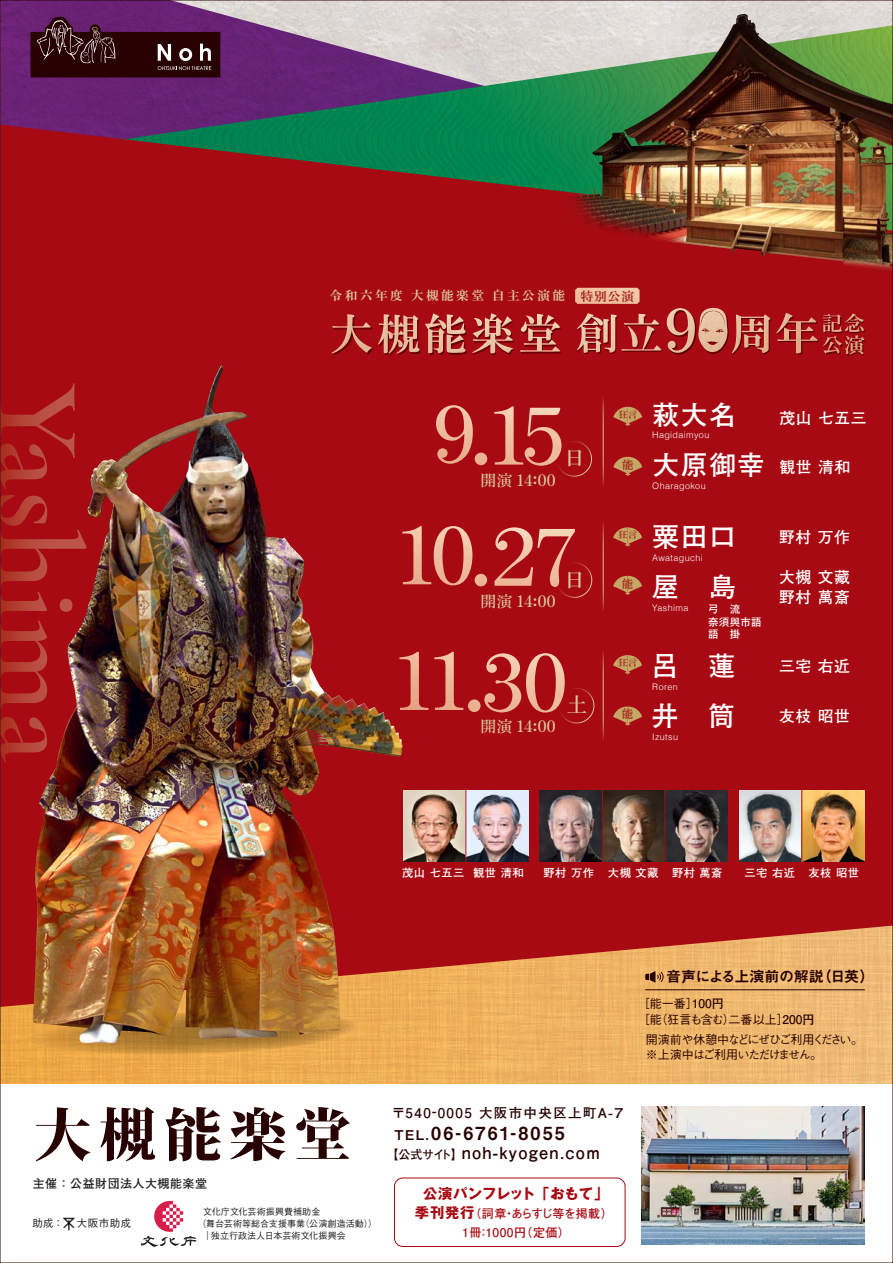
<style>
.page{position:relative;width:893px;height:1263px;background:#fff}
.page>*{position:absolute;margin:0;border:0;box-sizing:border-box;transform-origin:0 0}
.t1{font:800 57px "Koz Min Pr 6 N";letter-spacing:.14em;color:#280202}
.t2{font:43.5px "Ro H Mincho Std XB";letter-spacing:.08em;color:#620003}
.t3{font:700 27px/50.1px "Futo Go B101 Pr 5";letter-spacing:.05em;color:#fff}
.t4{font:20.55px "Ro H Mincho Std XB";color:#620003}
.t5{font:700 20.25px "Ro H Mincho Std";color:#dbc79f}
.t6{font:18px "Midashi Go Pr 6 N MB31";letter-spacing:.12em;color:#280202}
.t7{font:700 16.5px "Futo Go B101 Pr 6 N";letter-spacing:.075em;color:#280202}
.t8{font:700 15.75px/20.1px "Futo Go B101 Pr 5";letter-spacing:.04em;color:#fff}
.t9{font:700 15.6px "Ro H Mincho Std";letter-spacing:.03em;color:#dbc79f}
.t10{font:15px "Midashi Go Pr 6 N MB31";letter-spacing:-.03em;color:#280202}
.t11{font:700 14.25px "Gothic MB101 Pr 6 N";letter-spacing:.005em;color:#a70a12}
.t12{font:700 13.5px "Futo Go B101 Pr 6 N";letter-spacing:.1em;color:#280202}
.t13{font:12.6px "Ro H Mincho Std XB";letter-spacing:.2em;color:#dbc79f}
.t14{font:500 12px/15.8px "Gothic BBB Pr 6 N";letter-spacing:-.075em;color:#280202}
.t15{font:700 12px/18.8px "Futo Go B101 Pr 6 N";letter-spacing:.04em;color:#a70a12;text-align:center}
.t16{font:500 12px/15.8px "Gothic BBB Pr 6 N";color:#280202}
.t17{font:700 12px "Futo Go B101 Pr 6 N";letter-spacing:.04em;color:#231f20}
.t18{font:700 12px "Futo Go B101 Pr 6 N";letter-spacing:-.07em;color:#280202}
.t19{font:11.4px "Ro H Mincho Std XB";color:#a6271a}
.t20{font:700 11.25px "Futo Go B101 Pr 5";letter-spacing:.04em;color:#fff}
.t21{font:700 10.5px/12.5px "Futo Go B101 Pr 5";letter-spacing:.02em;color:#fff}
.t22{font:500 10.5px "Gothic BBB Pr 6 N";letter-spacing:.05em;color:#231f20}
.t23{font:9.45px "Ro H Mincho Std XB";color:#a6271a}
.t24{font:500 9px "Gothic BBB Pr 6 N";letter-spacing:.01em;color:#231f20}
.t25{font:300 9px "Helvetica";letter-spacing:.04em;color:#fff}
.s1{color:#a6271a}
.s2{font-family:"Ro H Mincho Std";font-weight:700;font-size:58.5px}
.s3{font-size:20.55px}
.s4{font-family:"Futo Go B101 Pr 5";font-weight:700}
.s5{font-size:13.5px}
.s6{font-family:"Gothic MB101 Pr 6 N";font-size:14.25px}
</style>
<div class="page">
<img style="left:2px;top:2px;width:889px;height:1082px">
<svg style="left:30px;top:17px;width:190px;height:61px;background:#461c2e"></svg>
<img style="left:641px;top:1106px;width:223px;height:138px">
<div style="left:394px;top:1177px;width:231px;height:70px;border:1px solid #a70a12;border-radius:9px"></div>
<svg style="left:63px;top:1217px;width:12px;height:13px"></svg>
<svg style="left:141px;top:1201px;width:56px;height:46px"></svg>
<h3 class="t13" style="left:330px;top:288px;width:306px">令和六年度 大槻能楽堂 自主公演能 <span class="s1">特別公演</span></h3>
<h2 class="t2" style="left:331px;top:308px;width:536px">大槻能楽堂創立<span class="s2">9</span> 周年<span class="s3">公演</span></h2>
<h3 class="t4" style="left:823px;top:312px;width:44px">記念</h3>
<h3 class="t9" style="left:481px;top:470px;width:77px">開演 14:00</h3>
<h3 class="t5" style="left:564px;top:445px;width:22px">日</h3>
<h3 class="t9" style="left:481px;top:591px;width:77px">開演 14:00</h3>
<h3 class="t5" style="left:565px;top:566px;width:22px">日</h3>
<h3 class="t9" style="left:481px;top:717px;width:77px">開演 14:00</h3>
<h3 class="t5" style="left:567px;top:692px;width:22px">土</h3>
<p class="t23" style="left:618px;top:408px;width:21px">狂言</p>
<p class="t19" style="left:622px;top:457px;width:12px">能</p>
<h3 class="t3" style="left:652px;top:388px;width:114px">萩大名大原御幸</h3>
<h3 class="t8" style="left:779px;top:407px;width:89px">茂山 七五三</h3>
<p class="t25" style="left:652px;top:427px;width:59px">Hagidaimyou</p>
<h3 class="t8" style="left:779px;top:456px;width:72px">観世 清和</h3>
<p class="t25" style="left:652px;top:478px;width:55px">Oharagokou</p>
<p class="t23" style="left:618px;top:529px;width:21px">狂言</p>
<p class="t19" style="left:622px;top:576px;width:12px">能</p>
<h3 class="t3" style="left:652px;top:510px;width:85px">粟田口屋　島</h3>
<p class="t21" style="left:708px;top:602px;width:55px">弓　流<br>奈須與市語語　掛</p>
<p class="t25" style="left:652px;top:550px;width:52px">Awataguchi</p>
<p class="t25" style="left:652px;top:600px;width:38px">Yashima</p>
<h3 class="t8" style="left:779px;top:526px;width:72px">野村 万作</h3>
<h3 class="t8" style="left:779px;top:566px;width:72px">大槻 文藏野村 萬斎</h3>
<p class="t23" style="left:618px;top:657px;width:21px">狂言</p>
<p class="t19" style="left:622px;top:707px;width:12px">能</p>
<h3 class="t3" style="left:652px;top:639px;width:85px">呂　蓮井　筒</h3>
<h3 class="t8" style="left:779px;top:655px;width:72px">三宅 右近</h3>
<p class="t25" style="left:652px;top:679px;width:27px">Roren</p>
<h3 class="t8" style="left:779px;top:705px;width:72px">友枝 昭世</h3>
<p class="t25" style="left:652px;top:729px;width:27px">Izutsu</p>
<p class="t20" style="left:402px;top:864px;width:123px">茂山 七五三 観世 清和</p>
<p class="t20" style="left:543px;top:864px;width:181px">野村 万作 大槻 文藏 野村 萬斎</p>
<p class="t20" style="left:744px;top:864px;width:116px">三宅 右近 友枝 昭世</p>
<h3 class="t10" style="left:666px;top:965px;width:210px">音声による上演前の解説（日英）</h3>
<h3 class="t16" style="left:638px;top:995px;width:178px">［能一番］<span class="s4">100円<br></span>［能（狂言も含む）二番以上］<span class="s4">200円</span></h3>
<h1 class="t1" style="left:34px;top:1103px;width:318px">大槻能楽堂</h1>
<h3 class="t12" style="left:392px;top:1102px;width:235px">〒540-0005 大阪市中央区上町A-７</h3>
<h3 class="t6" style="left:394px;top:1119px;width:172px"><span class="s5">TEL.</span>06-6761-8055</h3>
<h3 class="t18" style="left:386px;top:1145px;width:78px">【公式サイト】</h3>
<h3 class="t7" style="left:462px;top:1139px;width:140px">noh-kyogen.com</h3>
<h3 class="t17" style="left:33px;top:1174px;width:176px">主催 ： 公益財団法人大槻能楽堂</h3>
<p class="t22" style="left:33px;top:1215px;width:33px">助成 ：</p>
<p class="t22" style="left:77px;top:1215px;width:56px">大阪市助成</p>
<p class="t24" style="left:203px;top:1205px;width:119px">文化庁文化芸術振興費補助金</p>
<p class="t24" style="left:197px;top:1217px;width:181px">（舞台芸術等総合支援事業（公演創造活動））</p>
<p class="t24" style="left:203px;top:1229px;width:144px">｜独立行政法人日本芸術文化振興会</p>
<h3 class="t11" style="left:423px;top:1181px;width:187px">公演パンフレット 「おもて」</h3>
<h3 class="t15" style="left:415px;top:1204px;width:200px"><span class="s6">季刊発行</span>（詞章・あらすじ等を掲載）<br>1冊：1000円（定価）</h3>
<h3 class="t14" style="left:646px;top:1030px;width:219px">開演前や休憩中などにぜひご利用ください。※上演中はご利用いただけません。</h3>
</div>
